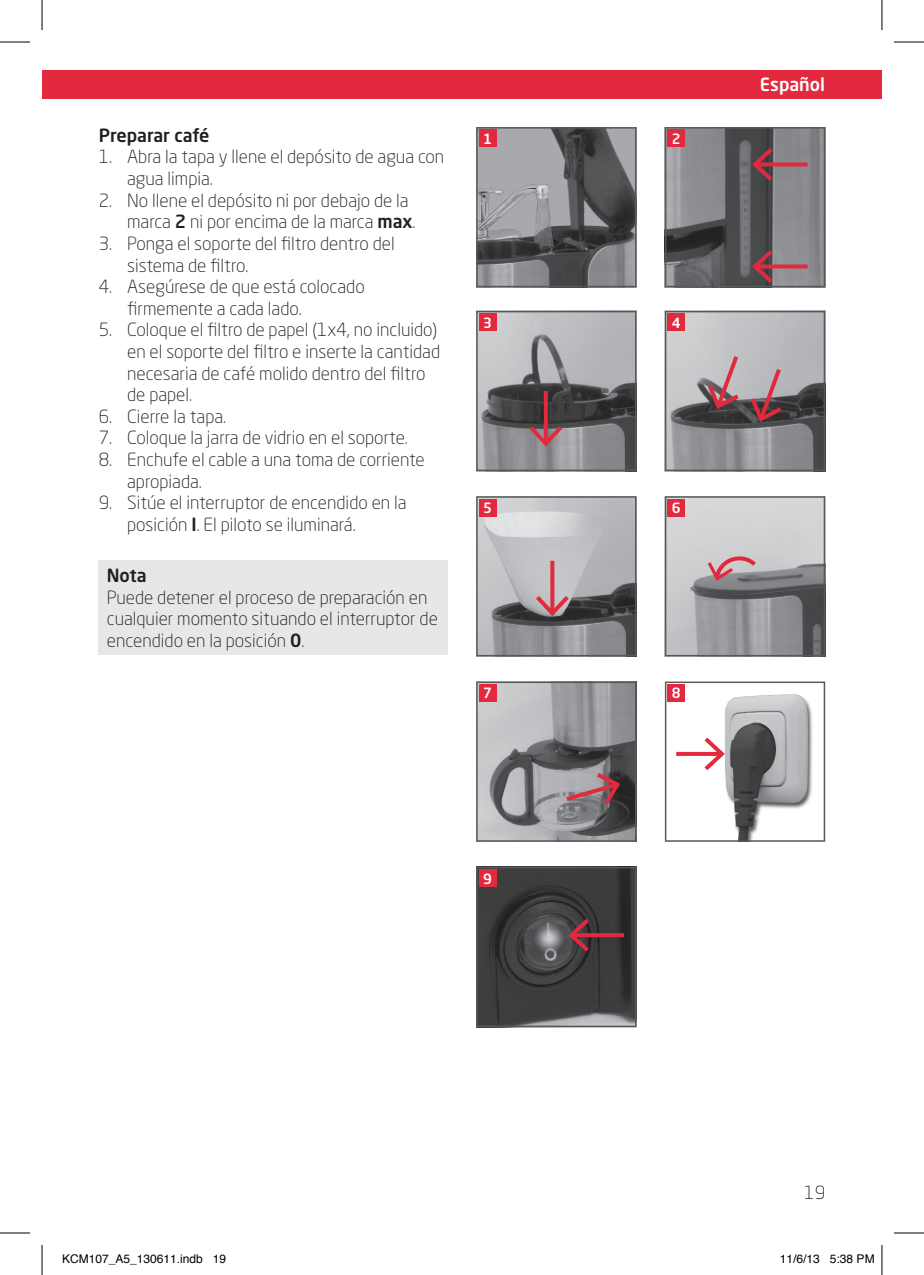
<style>
.page{position:relative;width:924px;height:1275px;background:#fff}
.page>*{position:absolute;margin:0;border:0;box-sizing:border-box;transform-origin:0 0}
.t1{font:300 18px/21.6px "Neo Sans W1 G";color:#231f20}
.t2{font:500 18px "Neo Sans W1 G";color:#231f20}
.t3{font:500 18px "Neo Sans W1 G";color:#fff}
.t4{font:500 14px "Neo Sans W1 G";color:#fff}
.t5{font:12px "Helvetica";color:#000}
.s1{font-weight:500}
</style>
<div class="page">
<div style="left:42px;top:70px;width:839px;height:29px;background:#e2293e"></div>
<svg style="left:476px;top:127px;width:160px;height:160px;background:#767779"></svg>
<div style="left:479px;top:130px;width:17px;height:17px;background:#e2293e"></div>
<svg style="left:664px;top:127px;width:160px;height:160px;background:#736f71"></svg>
<div style="left:667px;top:130px;width:17px;height:17px;background:#e2293e"></div>
<svg style="left:476px;top:311px;width:160px;height:160px;background:#8c8a8d"></svg>
<div style="left:479px;top:314px;width:17px;height:17px;background:#e2293e"></div>
<svg style="left:664px;top:311px;width:160px;height:160px;background:#9a9598"></svg>
<div style="left:667px;top:314px;width:17px;height:17px;background:#e2293e"></div>
<svg style="left:476px;top:496px;width:160px;height:160px;background:#a4a2a4"></svg>
<div style="left:479px;top:499px;width:17px;height:17px;background:#e2293e"></div>
<svg style="left:664px;top:496px;width:160px;height:160px;background:#aaa8ab"></svg>
<div style="left:667px;top:499px;width:17px;height:17px;background:#e2293e"></div>
<svg style="left:476px;top:681px;width:160px;height:160px;background:#918f92"></svg>
<div style="left:479px;top:684px;width:17px;height:17px;background:#e2293e"></div>
<svg style="left:664px;top:681px;width:160px;height:160px"></svg>
<div style="left:667px;top:684px;width:17px;height:17px;background:#e2293e"></div>
<svg style="left:476px;top:867px;width:160px;height:160px;background:#454243"></svg>
<div style="left:479px;top:869px;width:17px;height:17px;background:#e2293e"></div>
<div style="left:99px;top:560px;width:348px;height:95px;background:#e6e7e9"></div>
<hr style="left:0;top:42px;width:30px;height:1px;background:#000">
<hr style="left:893px;top:42px;width:30px;height:1px;background:#000">
<hr style="left:0;top:1232px;width:30px;height:1px;background:#000">
<hr style="left:893px;top:1232px;width:30px;height:1px;background:#000">
<hr style="left:42px;top:0;width:1px;height:30px;background:#000">
<hr style="left:42px;top:1245px;width:1px;height:30px;background:#000">
<hr style="left:881px;top:0;width:1px;height:30px;background:#000">
<hr style="left:881px;top:1245px;width:1px;height:30px;background:#000">
<p class="t2" style="left:99px;top:124px;width:112px">Preparar café</p>
<p class="t1" style="left:127px;top:146px;width:318px;text-indent:-28px">1. Abra la tapa y llene el depósito de agua con agua limpia.</p>
<p class="t1" style="left:127px;top:189px;width:290px;text-indent:-28px">2. No llene el depósito ni por debajo de la marca <span class="s1">2</span> ni por encima de la marca <span class="s1">max</span>.</p>
<p class="t1" style="left:127px;top:232px;width:269px;text-indent:-28px">3. Ponga el soporte del filtro dentro del sistema de filtro.</p>
<p class="t1" style="left:127px;top:275px;width:239px;text-indent:-28px">4. Asegúrese de que está colocado firmemente a cada lado.</p>
<p class="t1" style="left:127px;top:319px;width:314px;text-indent:-28px">5. Coloque el filtro de papel (1x4, no incluido) en el soporte del filtro e inserte la cantidad necesaria de café molido dentro del filtro de papel.</p>
<p class="t1" style="left:99px;top:405px;width:129px">6. Cierre la tapa.</p>
<p class="t1" style="left:99px;top:427px;width:310px">7. Coloque la jarra de vidrio en el soporte.</p>
<p class="t1" style="left:127px;top:448px;width:299px;text-indent:-28px">8. Enchufe el cable a una toma de corriente apropiada.</p>
<p class="t1" style="left:127px;top:491px;width:281px;text-indent:-28px">9. Sitúe el interruptor de encendido en la posición <span class="s1">I</span>. El piloto se iluminará.</p>
<p class="t2" style="left:107px;top:564px;width:41px">Nota</p>
<p class="t1" style="left:107px;top:586px;width:332px">Puede detener el proceso de preparación en cualquier momento situando el interruptor de encendido en la posición <span class="s1">0</span>.</p>
<p class="t4" style="left:483px;top:130px;width:10px">1</p>
<p class="t4" style="left:671px;top:130px;width:10px">2</p>
<p class="t4" style="left:483px;top:313px;width:10px">3</p>
<p class="t4" style="left:671px;top:313px;width:10px">4</p>
<p class="t4" style="left:483px;top:499px;width:10px">5</p>
<p class="t4" style="left:671px;top:499px;width:10px">6</p>
<p class="t4" style="left:483px;top:684px;width:10px">7</p>
<p class="t4" style="left:671px;top:684px;width:10px">8</p>
<p class="t4" style="left:483px;top:869px;width:10px">9</p>
<p class="t3" style="left:759px;top:73px;width:67px">Español</p>
<p class="t1" style="left:803px;top:1181px;width:22px">19</p>
<p class="t5" style="left:62px;top:1249px;width:166px">KCM107_A5_130611.indb 19</p>
<p class="t5" style="left:779px;top:1249px;width:96px">11/6/13 5:38 PM</p>
</div>
